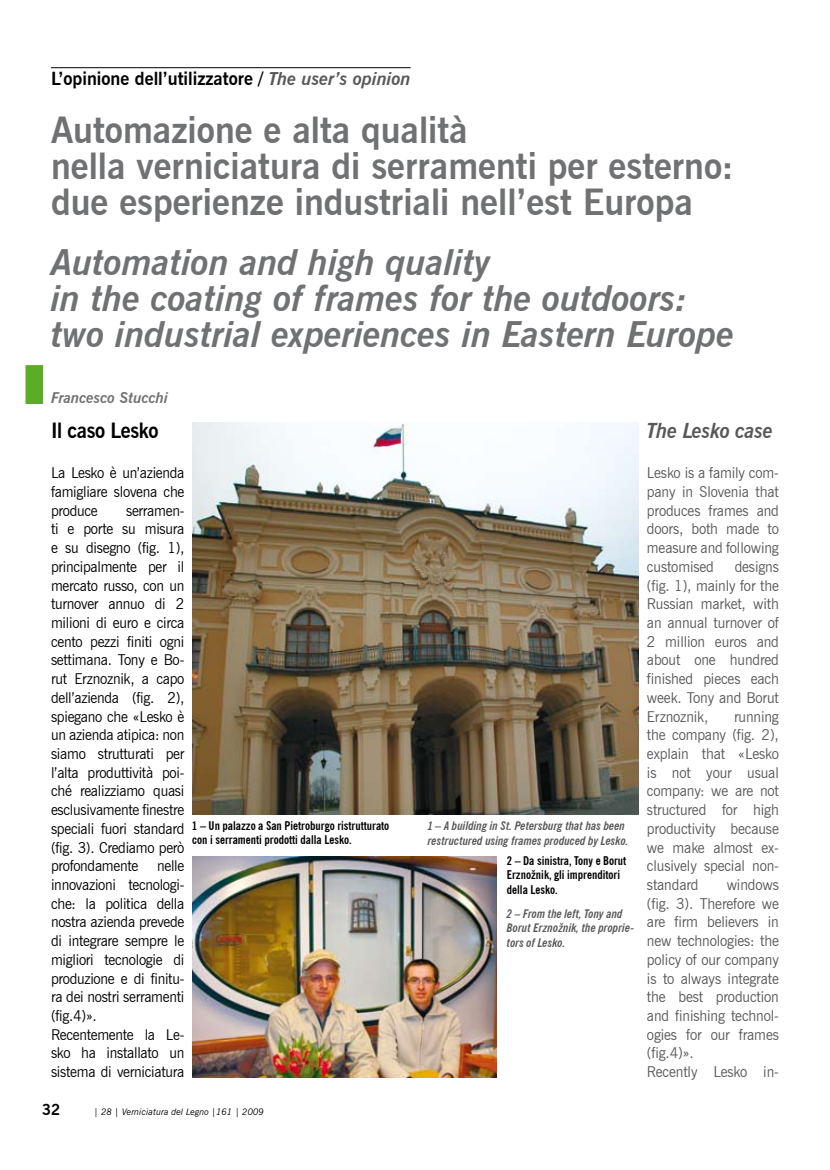
<style>
.page{position:relative;width:830px;height:1170px;background:#fff}
.page>*{position:absolute;margin:0;border:0;box-sizing:border-box;transform-origin:0 0}
.t1{font:700 36px/36px "News Gothic BT";color:#707173}
.t2{font:italic 700 36px/36px "News Gothic BT";color:#707173}
.t3{font:italic 700 21px "News Gothic BT";letter-spacing:-.01em;color:#58585a;scale:.95 1}
.t4{font:700 21px "News Gothic BT";letter-spacing:-.02em;color:#000;scale:.95 1}
.t5{font:700 18px "News Gothic BT";color:#000}
.t6{font:15px/18.8px "News Gothic BT";letter-spacing:-.02em;color:#000;text-align:justify;scale:.95 1}
.t7{font:15px/18.8px "News Gothic BT";letter-spacing:-.01em;color:#58585a;text-align:justify;scale:.95 1}
.t8{font:italic 700 15px "News Gothic BT";color:#707173}
.t9{font:700 15px "News Gothic BT";color:#000}
.t10{font:italic 700 condensed 12px/14.4px "News Gothic BT";color:#58585a}
.t11{font:700 condensed 12px/14.4px "News Gothic BT";color:#000}
.t12{font:italic 9px "News Gothic BT";color:#000}
.s1{font-style:italic;color:#58585a}
</style>
<div class="page">
<hr style="left:51px;top:67px;width:359px;height:1px;background:#000">
<div style="left:25px;top:365px;width:18px;height:39px;background:#5bac26;border:2px solid #5bac26"></div>
<img style="left:192px;top:422px;width:446px;height:392px">
<img style="left:192px;top:856px;width:304px;height:221px">
<p class="t5" style="left:51px;top:68px;width:361px">L’opinione dell’utilizzatore / <span class="s1">The user’s opinion</span></p>
<p class="t1" style="left:51px;top:111px;width:684px">Automazione e alta qualità<br>nella verniciatura di serramenti per esterno: due esperienze industriali nell’est Europa</p>
<p class="t2" style="left:51px;top:243px;width:684px">Automation and high quality<br>in the coating of frames for the outdoors: two industrial experiences in Eastern Europe</p>
<p class="t8" style="left:51px;top:389px;width:118px">Francesco Stucchi</p>
<p class="t4" style="left:51px;top:418px;width:115px">Il caso Lesko</p>
<p class="t6" style="left:51px;top:463px;width:142px">La Lesko è un’azienda famigliare slovena che produce</p>
<p class="t6" style="left:51px;top:501px;width:142px;text-align:left;text-indent:75px">serramen&shy;ti e porte su misura e su disegno (fig. 1), principalmente per il mercato russo, con un turnover annuo di 2 milioni di euro e circa cento pezzi finiti ogni settimana. Tony e Bo&shy;rut Erznoznik, a capo dell’azienda (fig. 2), spiegano che «Lesko è un azienda atipica: non siamo strutturati per l’alta produttività poi&shy;ché realizziamo quasi esclusivamente finestre speciali fuori standard (fig. 3). Crediamo però profondamente nelle innovazioni tecnologi&shy;che: la politica della nostra azienda prevede di integrare sempre le migliori tecnologie di produzione e di finitu&shy;ra dei nostri serramenti (fig.4)».<br>Recentemente la Le&shy;sko ha installato un sistema di verniciatura</p>
<p class="t11" style="left:192px;top:818px;width:198px">1 – Un palazzo a San Pietroburgo ristrutturato con i serramenti prodotti dalla Lesko.</p>
<p class="t9" style="left:42px;top:1100px;width:20px">32</p>
<p class="t12" style="left:94px;top:1105px;width:171px">| 28 | Verniciatura del Legno |161 | 2009</p>
<p class="t10" style="left:427px;top:818px;width:202px">1 – A building in St. Petersburg that has been restructured using frames produced by Lesko.</p>
<p class="t11" style="left:506px;top:853px;width:121px">2 – Da sinistra, Tony e Borut<br>Erznožnik, gli imprenditori della Lesko.</p>
<p class="t10" style="left:506px;top:906px;width:129px">2 – From the left, Tony and<br>Borut Erznožnik, the proprie&shy;tors of Lesko.</p>
<p class="t3" style="left:646px;top:418px;width:134px">The Lesko case</p>
<p class="t7" style="left:646px;top:463px;width:140px">Lesko is a family com&shy;pany in Slovenia that produces frames and doors, both made to measure and following customised</p>
<p class="t7" style="left:646px;top:557px;width:140px;text-indent:88px">designs (fig. 1), mainly for the Russian market, with an annual turnover of 2 million euros and about one hundred finished pieces each week. Tony and Borut Erznoznik,</p>
<p class="t7" style="left:646px;top:706px;width:140px;text-indent:87px">running the company (fig. 2), explain that «Lesko is not your usual company: we are not structured for high productivity because we make almost ex&shy;clusively special non&shy;standard</p>
<p class="t7" style="left:646px;top:875px;width:140px;text-align:left;text-indent:80px">windows (fig. 3). Therefore we are firm believers in new technologies: the policy of our company is to always integrate the best production and finishing technol&shy;ogies for our frames (fig.4)».<br>Recently Lesko in-</p>
</div>
